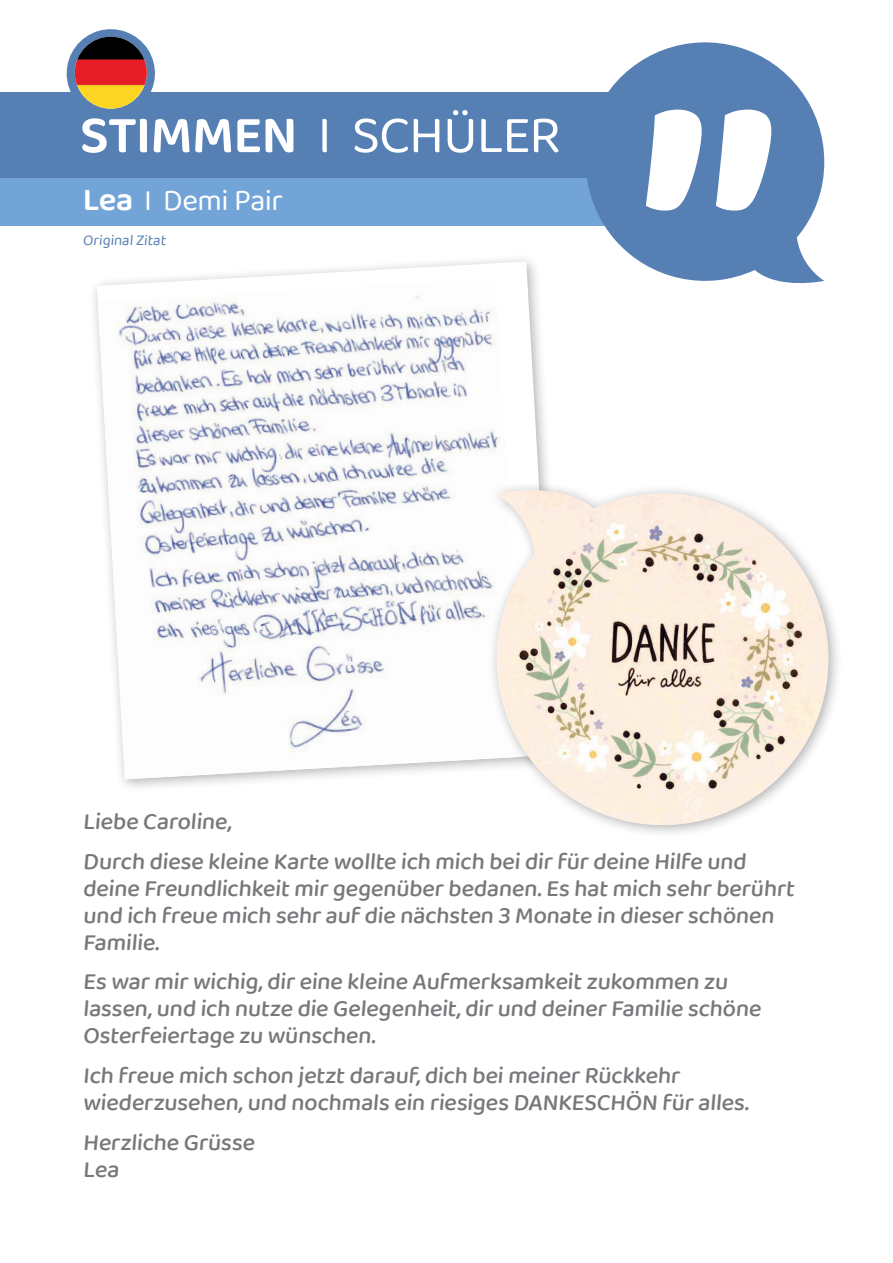
<style>
.page{position:relative;width:893px;height:1263px;background:#fff}
.page>*{position:absolute;margin:0;border:0;box-sizing:border-box;transform-origin:0 0}
.t1{font:54px "Baloo 2";letter-spacing:-.025em;color:#fff}
.t2{font:30px "Baloo 2";letter-spacing:-.02em;color:#fff}
.t3{font:500 24px/27px "Baloo 2";color:#76787b}
.t4{font:15px "Baloo 2";color:#567fb4}
.s1{font-weight:600}
.s2{font-weight:600;font-size:33px}
</style>
<div class="page">
<svg style="left:97px;top:261px;width:450px;height:217px"></svg>
<img style="left:98px;top:279px;width:425px;height:500px">
<div style="left:0;top:92px;width:774px;height:87px;background:#567fb4"></div>
<div style="left:0;top:179px;width:774px;height:47px;background:#73a4d7"></div>
<svg style="left:604px;top:42px;width:220px;height:241px;fill:#567fb4"></svg>
<svg style="left:254px;top:92px;width:520px;height:134px"></svg>
<svg style="left:67px;top:29px;width:88px;height:79px"></svg>
<img style="left:75px;top:37px;width:72px;height:72px;border-radius:36px">
<div style="left:488px;top:481px;width:354px;height:358px;background:#231f20;opacity:.35"></div>
<svg style="left:835px;top:481px;width:7px;height:358px"></svg>
<img style="left:496px;top:478px;width:339px;height:361px">
<h1 class="t1" style="left:80px;top:97px;width:483px"><span class="s1">STIMMEN</span> I SCHÜLER</h1>
<p class="t2" style="left:83px;top:179px;width:201px"><span class="s2">Lea</span> I Demi Pair</p>
<p class="t4" style="left:83px;top:229px;width:86px">OriginalZitat</p>
<p class="t3" style="left:83px;top:802px;width:668px;line-height:39.8px">Liebe Caroline,<br>Durch diese kleine Karte wollte ich mich beidir für deine Hilfe und</p>
<p class="t3" style="left:83px;top:875px;width:716px">deine Freundlichkeit mir gegenüber bedanen.Es hat mich sehr berührt und ich freue mich sehr auf die nächsten 3 Monate in dieser schönen<br>Familie.</p>
<p class="t3" style="left:83px;top:969px;width:683px">Es war mir wichig,dir eine kleine Aufmerksamkeit zukommen zu lassen,und ich nutze die Gelegenheit,dir und deiner Familie schöne<br>Osterfeiertage zu wünschen.</p>
<p class="t3" style="left:83px;top:1063px;width:671px">Ich freue mich schon jetzt darauf,dich beimeiner Rückkehr wiederzusehen,und nochmals ein riesiges DANKESCHÖN für alles.</p>
<p class="t3" style="left:83px;top:1130px;width:177px">Herzliche Grüsse<br>Lea</p>
</div>
